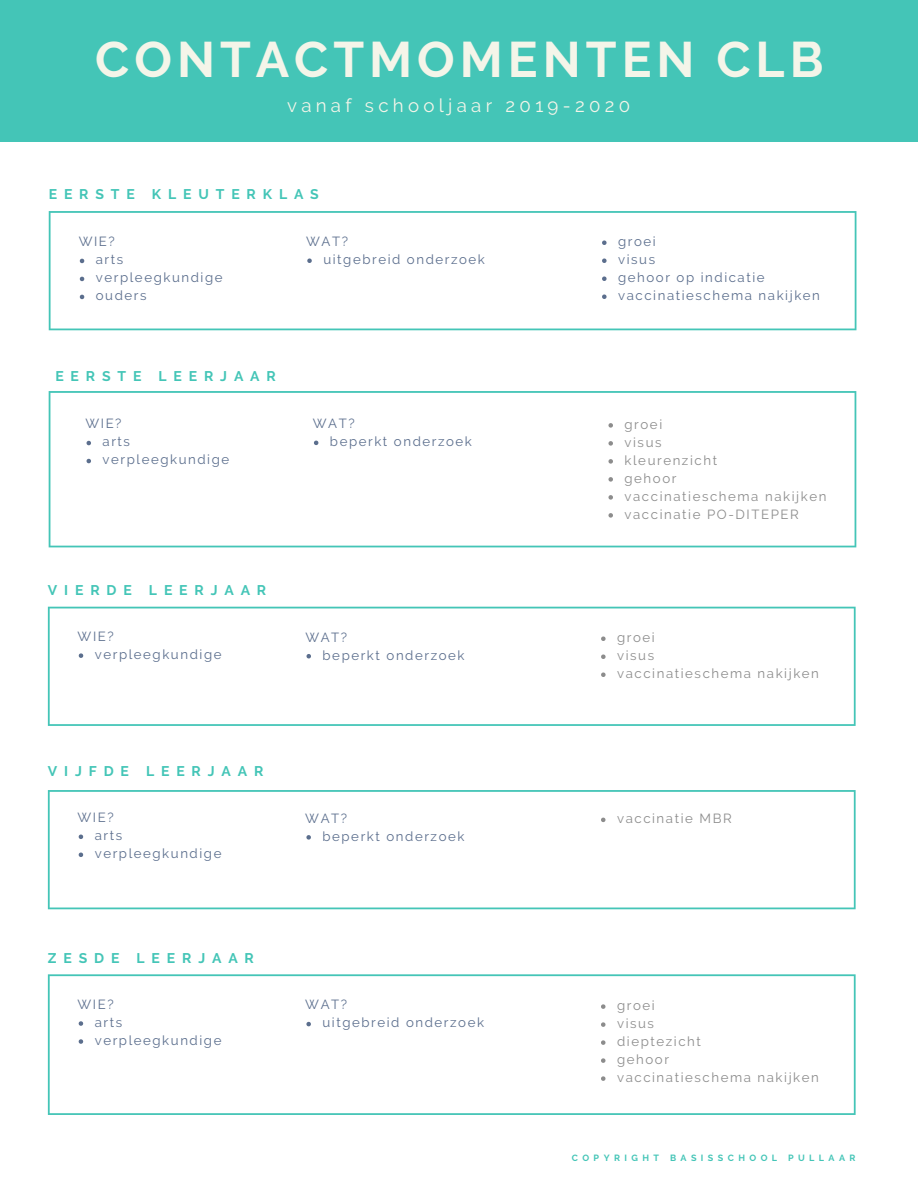
<style>
.page{position:relative;width:918px;height:1188px;background:#fff}
.page>*{position:absolute;margin:0;border:0;box-sizing:border-box;transform-origin:0 0}
.t1{font:700 49.8px "Raleway";letter-spacing:.1em;color:#f4f5e9}
.t2{font:18.75px "Raleway";letter-spacing:.23em;color:#f4f5e9}
.t3{font:700 13.95px "Raleway";letter-spacing:.49em;color:#44c5b7}
.t4{font:13.2px/18px "Raleway";letter-spacing:.12em;color:#5b6e8d}
.t5{font:13.2px/18px "Raleway";letter-spacing:.12em;color:#8c8c8c}
.t6{font:700 9px "Raleway";letter-spacing:.49em;color:#44c5b7}
</style>
<div class="page">
<div style="left:0;top:0;width:918px;height:141px;background:#44c5b7"></div>
<svg style="left:49px;top:211px;width:807px;height:119px"></svg>
<svg style="left:80px;top:259px;width:4px;height:4px"></svg>
<svg style="left:80px;top:277px;width:4px;height:4px"></svg>
<svg style="left:80px;top:295px;width:4px;height:4px"></svg>
<svg style="left:307px;top:258px;width:5px;height:5px"></svg>
<svg style="left:602px;top:240px;width:5px;height:5px"></svg>
<svg style="left:602px;top:258px;width:5px;height:5px"></svg>
<svg style="left:602px;top:276px;width:5px;height:5px"></svg>
<svg style="left:602px;top:294px;width:5px;height:5px"></svg>
<svg style="left:49px;top:391px;width:807px;height:156px"></svg>
<svg style="left:87px;top:441px;width:4px;height:4px"></svg>
<svg style="left:87px;top:459px;width:4px;height:4px"></svg>
<svg style="left:314px;top:441px;width:4px;height:4px"></svg>
<svg style="left:608px;top:423px;width:5px;height:5px"></svg>
<svg style="left:608px;top:441px;width:5px;height:5px"></svg>
<svg style="left:608px;top:459px;width:5px;height:5px"></svg>
<svg style="left:608px;top:477px;width:5px;height:5px"></svg>
<svg style="left:608px;top:495px;width:5px;height:5px"></svg>
<svg style="left:608px;top:513px;width:5px;height:5px"></svg>
<svg style="left:48px;top:607px;width:808px;height:119px"></svg>
<svg style="left:79px;top:653px;width:4px;height:5px"></svg>
<svg style="left:307px;top:654px;width:4px;height:4px"></svg>
<svg style="left:601px;top:636px;width:5px;height:5px"></svg>
<svg style="left:601px;top:654px;width:5px;height:5px"></svg>
<svg style="left:601px;top:672px;width:5px;height:5px"></svg>
<svg style="left:48px;top:790px;width:808px;height:119px"></svg>
<svg style="left:79px;top:835px;width:4px;height:4px"></svg>
<svg style="left:79px;top:853px;width:4px;height:4px"></svg>
<svg style="left:306px;top:835px;width:5px;height:5px"></svg>
<svg style="left:601px;top:818px;width:5px;height:4px"></svg>
<svg style="left:48px;top:974px;width:808px;height:141px"></svg>
<svg style="left:79px;top:1021px;width:4px;height:5px"></svg>
<svg style="left:79px;top:1039px;width:4px;height:5px"></svg>
<svg style="left:306px;top:1022px;width:5px;height:4px"></svg>
<svg style="left:601px;top:1004px;width:5px;height:5px"></svg>
<svg style="left:601px;top:1022px;width:5px;height:5px"></svg>
<svg style="left:601px;top:1040px;width:5px;height:5px"></svg>
<svg style="left:601px;top:1058px;width:5px;height:5px"></svg>
<svg style="left:601px;top:1076px;width:5px;height:5px"></svg>
<h1 class="t1" style="left:95px;top:30px;width:730px">CONTACTMOMENTEN CLB</h1>
<h2 class="t2" style="left:287px;top:94px;width:345px">vanaf schooljaar 2019-2020</h2>
<p class="t3" style="left:49px;top:186px;width:272px">EERSTE KLEUTERKLAS</p>
<p class="t4" style="left:96px;top:233px;width:128px;text-indent:-17px">WIE?<br>arts verpleegkundige ouders</p>
<p class="t4" style="left:323px;top:232px;width:163px;text-indent:-17px">WAT?<br>uitgebreid onderzoek</p>
<p class="t4" style="left:618px;top:232px;width:203px">groei<br>visus<br>gehoor op indicatie vaccinatieschema nakijken</p>
<p class="t3" style="left:55px;top:368px;width:222px">EERSTE LEERJAAR</p>
<p class="t4" style="left:103px;top:415px;width:128px;text-indent:-17px">WIE?<br>arts verpleegkundige</p>
<p class="t4" style="left:330px;top:415px;width:144px;text-indent:-17px">WAT?<br>beperkt onderzoek</p>
<p class="t5" style="left:625px;top:415px;width:203px">groei<br>visus<br>kleurenzicht<br>gehoor<br>vaccinatieschema nakijken vaccinatie PO-DITEPER</p>
<p class="t3" style="left:48px;top:582px;width:220px">VIERDE LEERJAAR</p>
<p class="t4" style="left:95px;top:627px;width:128px;text-indent:-17px">WIE? verpleegkundige</p>
<p class="t4" style="left:323px;top:628px;width:144px;text-indent:-17px">WAT?<br>beperkt onderzoek</p>
<p class="t5" style="left:617px;top:628px;width:203px">groei<br>visus<br>vaccinatieschema nakijken</p>
<p class="t3" style="left:48px;top:763px;width:217px">VIJFDE LEERJAAR</p>
<p class="t4" style="left:95px;top:809px;width:128px;text-indent:-17px">WIE?<br>arts verpleegkundige</p>
<p class="t4" style="left:322px;top:809px;width:144px;text-indent:-17px">WAT?<br>beperkt onderzoek</p>
<p class="t5" style="left:617px;top:810px;width:116px">vaccinatie MBR</p>
<p class="t3" style="left:48px;top:950px;width:208px">ZESDE LEERJAAR</p>
<p class="t4" style="left:95px;top:995px;width:128px;text-indent:-17px">WIE?<br>arts verpleegkundige</p>
<p class="t4" style="left:322px;top:996px;width:163px;text-indent:-17px">WAT?<br>uitgebreid onderzoek</p>
<p class="t5" style="left:617px;top:996px;width:203px">groei<br>visus<br>dieptezicht<br>gehoor<br>vaccinatieschema nakijken</p>
<p class="t6" style="left:572px;top:1152px;width:285px">COPYRIGHT BASISSCHOOL PULLAAR</p>
</div>
